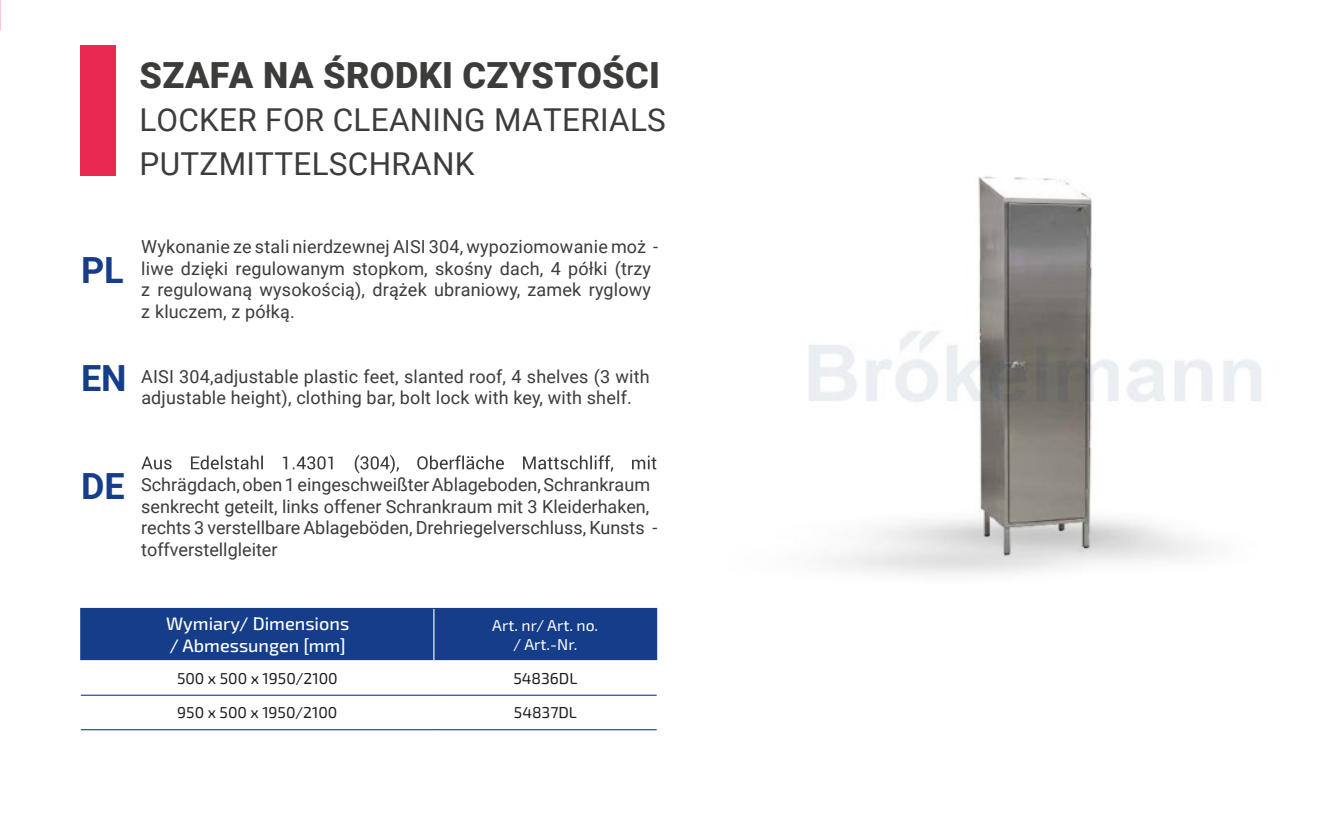
<style>
.page{position:relative;width:1340px;height:833px;background:#fff}
.page>*{position:absolute;margin:0;border:0;box-sizing:border-box;transform-origin:0 0}
.t1{font:900 36px "Roboto";letter-spacing:.01em;color:#3c3c3b}
.t2{font:700 36px "Roboto";color:#153d8a}
.t3{font:31.5px/43.2px "Roboto";letter-spacing:.01em;color:#3c3c3b}
.t4{font:18px/21.6px "Roboto";letter-spacing:.01em;color:#3c3c3b}
.t5{font:500 18px/21.6px "Exo 2";color:#fff}
.t6{font:15.75px "Exo 2";color:#1d1d1b}
.t7{font:15.75px/18.9px "Exo 2";color:#fff;text-align:center}
</style>
<div class="page">
<div style="left:81px;top:608px;width:575px;height:51px;background:#153d8a"></div>
<hr style="left:81px;top:694px;width:353px;height:1px;background:#153d8a">
<hr style="left:434px;top:694px;width:222px;height:1px;background:#153d8a">
<hr style="left:81px;top:728px;width:353px;height:1px;background:#153d8a">
<hr style="left:434px;top:728px;width:222px;height:1px;background:#153d8a">
<hr style="left:80px;top:607px;width:354px;height:1px;background:#153d8a">
<hr style="left:80px;top:608px;width:1px;height:51px;background:#153d8a">
<hr style="left:434px;top:607px;width:223px;height:1px;background:#153d8a">
<hr style="left:656px;top:608px;width:1px;height:51px;background:#153d8a">
<hr style="left:433px;top:608px;width:1px;height:51px;background:#fff">
<svg style="left:141px;top:455px;width:515px;height:18px"></svg>
<div style="left:80px;top:45px;width:36px;height:131px;background:#e72a4d"></div>
<img style="left:808px;top:176px;width:453px;height:398px">
<h1 class="t1" style="left:140px;top:50px;width:522px">SZAFA NA ŚRODKI CZYSTOŚCI</h1>
<h2 class="t3" style="left:139px;top:97px;width:528px">LOCKER FOR CLEANING MATERIALS<br>PUTZMITTELSCHRANK</h2>
<h1 class="t2" style="left:81px;top:244px;width:44px">PL</h1>
<p class="t4" style="left:141px;top:235px;width:518px">Wykonanie ze stali nierdzewnej AISI 304, wypoziomowanie moż - liwe dzięki regulowanym stopkom, skośny dach, 4 półki (trzy z regulowaną wysokością), drążek ubraniowy, zamek ryglowy z kluczem, z półką.</p>
<h1 class="t2" style="left:81px;top:352px;width:47px">EN</h1>
<p class="t4" style="left:141px;top:364px;width:510px">AISI 304,adjustable plastic feet, slanted roof, 4 shelves (3 with adjustable height), clothing bar, bolt lock with key, with shelf.</p>
<h1 class="t2" style="left:81px;top:460px;width:45px">DE</h1>
<p class="t4" style="left:141px;top:472px;width:517px">Schrägdach,oben1eingeschweißterAblageboden,Schrankraum senkrecht geteilt, links offener Schrankraum mit 3 Kleiderhaken, rechts 3 verstellbare Ablageböden, Drehriegelverschluss, Kunsts - toffverstellgleiter</p>
<p class="t5" style="left:166px;top:612px;width:185px">Wymiary/ Dimensions / Abmessungen [mm]</p>
<p class="t7" style="left:492px;top:614px;width:107px">Art. nr/ Art. no. / Art.-Nr.</p>
<p class="t6" style="left:177px;top:666px;width:162px">500 x 500 x 1950/2100</p>
<p class="t6" style="left:513px;top:666px;width:66px">54836DL</p>
<p class="t6" style="left:177px;top:701px;width:162px">950 x 500 x 1950/2100</p>
<p class="t6" style="left:514px;top:701px;width:65px">54837DL</p>
</div>
